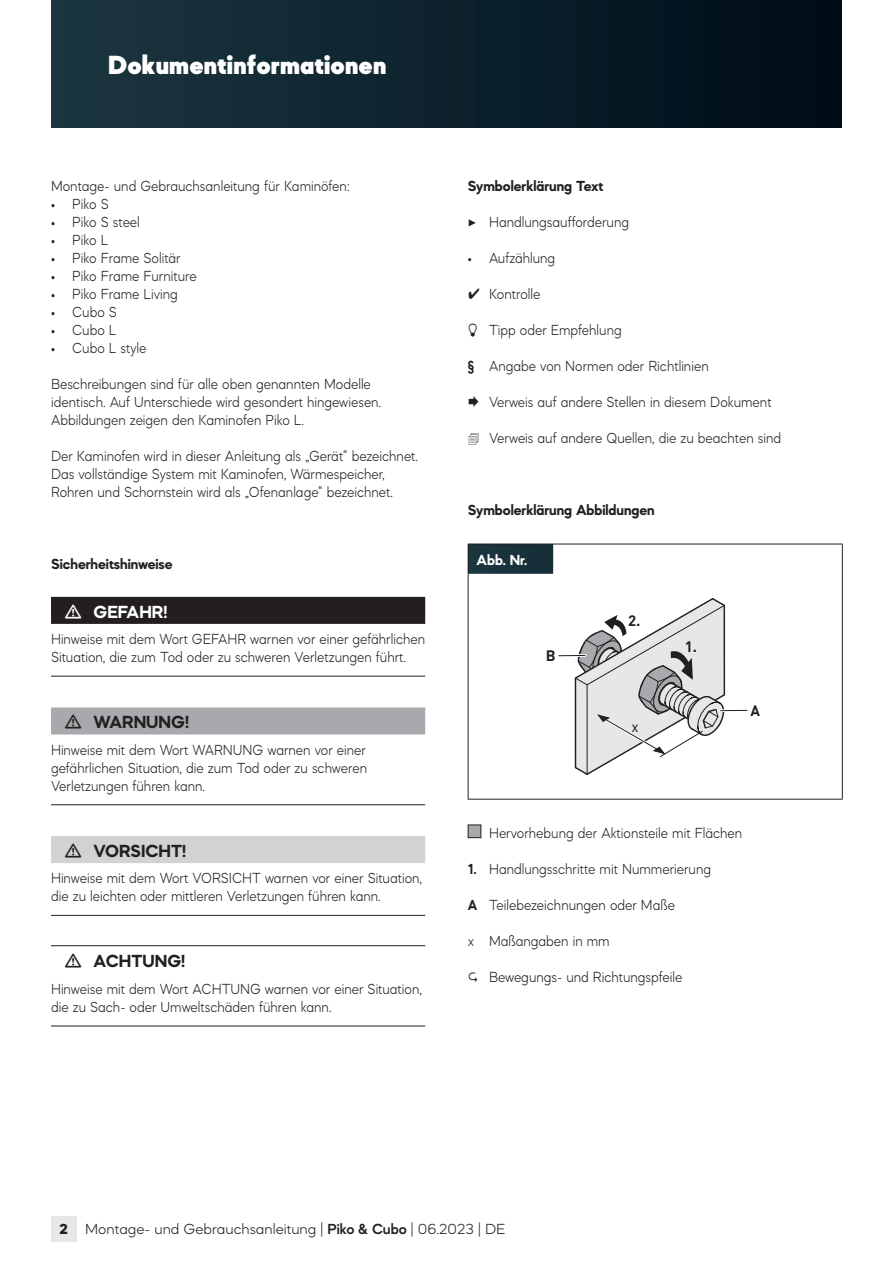
<style>
.page{position:relative;width:893px;height:1263px;background:#fff}
.page>*{position:absolute;margin:0;border:0;box-sizing:border-box;transform-origin:0 0}
.t1{font:900 27px "Mazzard M";letter-spacing:.03em;color:#fff}
.t2{font:700 18px "Mazzard M";color:#231f20}
.t3{font:700 18px "Mazzard M";color:#fff}
.t4{font:300 15px/18px "Mazzard M";color:#231f20;scale:.9 1}
.t5{font:700 15px "Mazzard M";color:#231f20}
.t6{font:300 15px "Mazzard M";color:#231f20}
.t7{font:700 15px "Mazzard M";color:#fff}
.t8{font:700 15px "DIN Pro";color:#231f20}
.t9{font:15px "DIN Pro";color:#231f20}
.s1{font-weight:400}
.s2{font-weight:700}
.s3{font-weight:800}
.s4{font-weight:600}
</style>
<div class="page">
<div style="left:51px;top:1216px;width:26px;height:26px;background:#e6e7e9"></div>
<div style="left:51px;top:0;width:791px;height:128px;background:linear-gradient(to right,#1b3740,#000c17)"></div>
<div style="left:51px;top:597px;width:374px;height:27px;background:#231f20"></div>
<hr style="left:51px;top:676px;width:374px;height:1px;background:#231f20">
<div style="left:51px;top:707px;width:374px;height:27px;background:#a8a9ad"></div>
<hr style="left:51px;top:804px;width:374px;height:1px;background:#231f20">
<div style="left:51px;top:836px;width:374px;height:27px;background:#d1d2d4"></div>
<hr style="left:51px;top:915px;width:374px;height:1px;background:#231f20">
<hr style="left:51px;top:945px;width:374px;height:1px;background:#231f20">
<hr style="left:51px;top:1026px;width:374px;height:1px;background:#231f20">
<svg style="left:469px;top:545px;width:373px;height:254px"></svg>
<hr style="left:468px;top:544px;width:85px;height:1px;background:#231f20">
<hr style="left:468px;top:544px;width:1px;height:30px;background:#231f20">
<hr style="left:842px;top:574px;width:1px;height:225px;background:#231f20">
<hr style="left:468px;top:574px;width:1px;height:225px;background:#231f20">
<hr style="left:468px;top:799px;width:85px;height:1px;background:#231f20">
<hr style="left:553px;top:799px;width:290px;height:1px;background:#231f20">
<hr style="left:553px;top:544px;width:290px;height:1px;background:#231f20">
<hr style="left:842px;top:544px;width:1px;height:30px;background:#231f20">
<div style="left:474px;top:580px;width:362px;height:213px;background:#fff"></div>
<svg style="left:558px;top:598px;width:189px;height:177px"></svg>
<div style="left:468px;top:825px;width:13px;height:13px;background:#a8a9ad"></div>
<div style="left:468px;top:824px;width:13px;height:14px;border:1px solid #231f20"></div>
<h1 class="t1" style="left:108px;top:48px;width:279px">Dokumentinformationen</h1>
<p class="t4" style="left:51px;top:177px;width:333px">Montage- und Gebrauchsanleitung für Kaminöfen:</p>
<p class="t4" style="left:51px;top:195px;width:59px"><span class="s1">•</span> Piko S</p>
<p class="t4" style="left:51px;top:213px;width:100px"><span class="s1">•</span> Piko S steel</p>
<p class="t4" style="left:51px;top:231px;width:58px"><span class="s1">•</span> Piko L</p>
<p class="t4" style="left:51px;top:249px;width:146px"><span class="s1">•</span> Piko Frame Solitär</p>
<p class="t4" style="left:51px;top:267px;width:163px"><span class="s1">•</span> Piko Frame Furniture</p>
<p class="t4" style="left:51px;top:285px;width:143px"><span class="s1">•</span> Piko Frame Living</p>
<p class="t4" style="left:51px;top:303px;width:68px"><span class="s1">•</span> Cubo S</p>
<p class="t4" style="left:51px;top:321px;width:68px"><span class="s1">•</span> Cubo L</p>
<p class="t4" style="left:51px;top:339px;width:108px"><span class="s1">•</span> Cubo L style</p>
<p class="t4" style="left:51px;top:375px;width:368px">Beschreibungen sind für alle oben genannten Modelle identisch. Auf Unterschiede wird gesondert hingewiesen.<br>Abbildungen zeigen den Kaminofen Piko L.</p>
<p class="t4" style="left:51px;top:447px;width:409px">Der Kaminofen wird in dieser Anleitung als „Gerät“ bezeichnet.<br>Das vollständige System mit Kaminofen, Wärmespeicher,<br>Rohren und Schornstein wird als „Ofenanlage“ bezeichnet.</p>
<p class="t5" style="left:51px;top:555px;width:123px">Sicherheitshinweise</p>
<p class="t3" style="left:94px;top:600px;width:75px">GEFAHR!</p>
<p class="t4" style="left:51px;top:630px;width:197px">H inweise mit dem Wort GE FAHR</p>
<p class="t4" style="left:51px;top:630px;width:417px;text-indent:199px">warnen vor einer gefährlichen<br>Situation, die zum Tod oder zu schweren Verletzungen führt.</p>
<p class="t2" style="left:94px;top:711px;width:97px">WARNUNG!</p>
<p class="t4" style="left:51px;top:740px;width:183px">H inweise mit dem Wort WARNUNG</p>
<p class="t4" style="left:51px;top:740px;width:353px;text-align:justify;text-indent:216px">warnen vor einer gefährlichen Situation, die zum Tod oder zu schweren Verletzungen führen kann.</p>
<p class="t2" style="left:94px;top:839px;width:94px">VORSICHT!</p>
<p class="t4" style="left:51px;top:869px;width:178px">H inweise mit dem Wort VORSICHT</p>
<p class="t4" style="left:51px;top:869px;width:414px;text-indent:214px">warnen vor einer Situation, die zu leichten oder mittleren Verletzungen führen kann.</p>
<p class="t2" style="left:94px;top:950px;width:93px">ACHTUNG!</p>
<p class="t4" style="left:51px;top:980px;width:169px">H inweise mit dem Wort ACHTUNG</p>
<p class="t4" style="left:51px;top:980px;width:414px;text-indent:214px">warnen vor einer Situation, die zu Sach- oder Umweltschäden führen kann.</p>
<p class="t5" style="left:468px;top:177px;width:137px">Symbolerklärung Text</p>
<p class="t4" style="left:468px;top:213px;width:181px">✔ Handlungsaufforderung</p>
<p class="t4" style="left:468px;top:249px;width:99px"><span class="s1">•</span> Aufzählung</p>
<p class="t4" style="left:468px;top:285px;width:82px">✓ Kontrolle</p>
<p class="t4" style="left:489px;top:321px;width:149px">Tipp oder Empfehlung</p>
<p class="t4" style="left:468px;top:357px;width:269px"><span class="s2">§</span> Angabe von Normen oder Richtlinien</p>
<p class="t4" style="left:489px;top:393px;width:315px">Verweis auf andere Stellen in diesem Dokument</p>
<p class="t4" style="left:489px;top:429px;width:326px">Verweis auf andere Quellen, die zu beachten sind</p>
<p class="t5" style="left:468px;top:501px;width:189px">Symbolerklärung Abbildungen</p>
<p class="t7" style="left:477px;top:551px;width:52px">Abb. Nr.</p>
<p class="t8" style="left:546px;top:645px;width:11px">B</p>
<p class="t8" style="left:628px;top:610px;width:14px">2.</p>
<p class="t9" style="left:631px;top:716px;width:9px">x</p>
<p class="t8" style="left:685px;top:637px;width:14px">1.</p>
<p class="t8" style="left:750px;top:700px;width:11px">A</p>
<p class="t4" style="left:481px;top:824px;width:292px">Hervorhebung der Aktionsteile mit Flächen</p>
<p class="t4" style="left:468px;top:860px;width:272px"><span class="s2">1.</span> Handlungsschritte mit N ummerierung</p>
<p class="t4" style="left:468px;top:896px;width:232px"><span class="s2">A</span> Teilebezeichnungen oder Maße</p>
<p class="t4" style="left:468px;top:932px;width:159px">x Maßangaben in mm</p>
<p class="t4" style="left:478px;top:968px;width:228px">Bewegungs- und Richtungspfeile</p>
<p class="t6" style="left:60px;top:1220px;width:436px"><span class="s3">2</span> Montage- und Gebrauchsanleitung | <span class="s4">Piko &amp; Cubo</span> | 06.2023 | DE</p>
</div>
